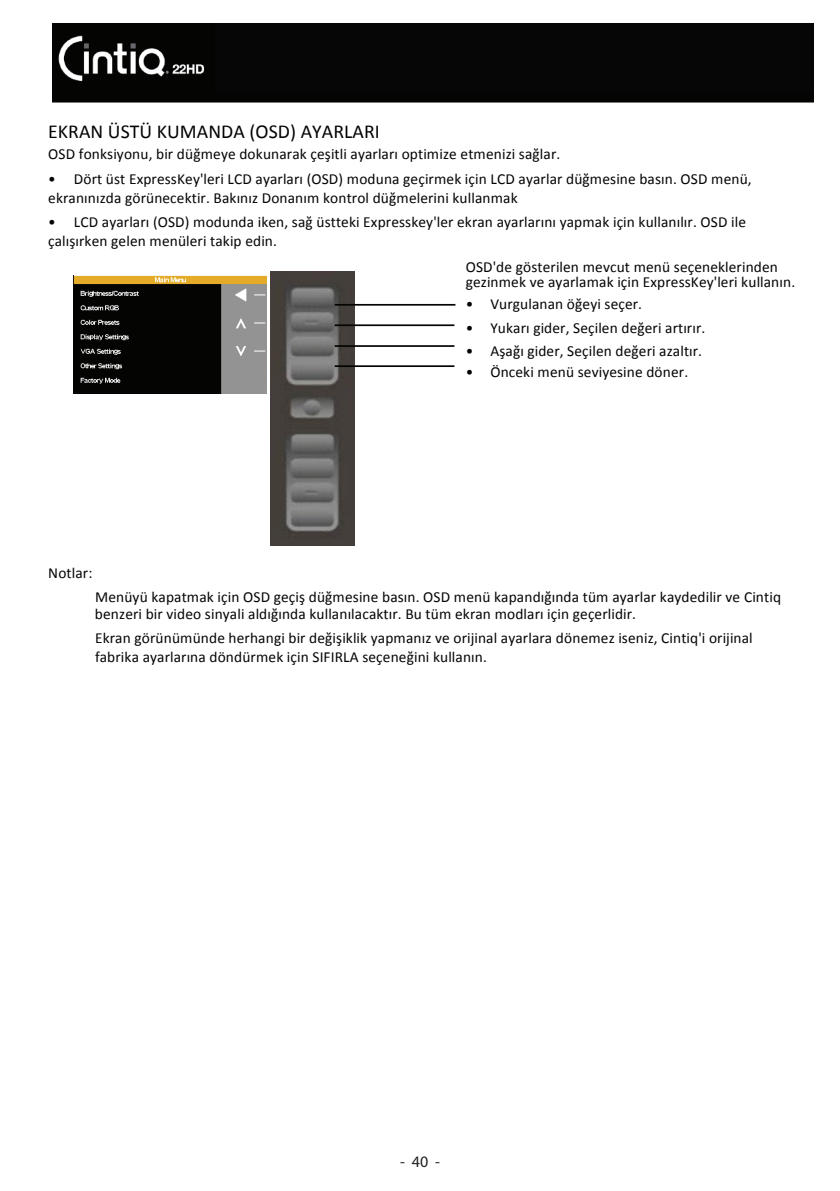
<style>
.page{position:relative;width:840px;height:1191px;background:#fff}
.page>*{position:absolute;margin:0;border:0;box-sizing:border-box;transform-origin:0 0}
.t1{font:19.8px "Calibri";letter-spacing:.005em;color:#040503}
.t2{font:16px "Myriad Pro";color:#231f20}
.t3{font:15.4px/19px "Calibri";letter-spacing:.01em;color:#040503}
</style>
<div class="page">
<img style="left:52px;top:23px;width:761px;height:80px">
<img style="left:53px;top:23px;width:161px;height:74px">
<img style="left:270px;top:272px;width:84px;height:273px">
<img style="left:74px;top:276px;width:193px;height:117px">
<hr style="left:334px;top:304px;width:121px;height:2px;background:#040503">
<hr style="left:334px;top:324px;width:120px;height:2px;background:#040503">
<hr style="left:334px;top:345px;width:120px;height:2px;background:#040503">
<hr style="left:334px;top:365px;width:120px;height:2px;background:#040503">
<div style="left:215px;top:23px;width:598px;height:70px;background:#050605"></div>
<p class="t1" style="left:48px;top:119px;width:333px">EKRAN ÜSTÜ KUMANDA (OSD) AYARLARI</p>
<p class="t3" style="left:48px;top:145px;width:513px">OSD fonksiyonu, bir düğmeye dokunarak çeşitli ayarları optimize etmenizi sağlar.</p>
<p class="t3" style="left:48px;top:169px;width:704px">• Dört üst ExpressKey'leri LCD ayarları (OSD) moduna geçirmek için LCD ayarlar düğmesine basın. OSD menü, ekranınızda görünecektir. Bakınız Donanım kontrol düğmelerini kullanmak</p>
<p class="t3" style="left:48px;top:213px;width:699px">• LCD ayarları (OSD) modunda iken, sağ üstteki Expresskey'ler ekran ayarlarını yapmak için kullanılır. OSD ile çalışırken gelen menüleri takip edin.</p>
<p class="t3" style="left:465px;top:260px;width:331px;line-height:15px">OSD'de gösterilen mevcut menü seçeneklerinden gezinmek ve ayarlamak için ExpressKey'leri kullanın.</p>
<p class="t3" style="left:465px;top:295px;width:178px">• Vurgulanan öğeyi seçer.</p>
<p class="t3" style="left:465px;top:318px;width:241px">• Yukarı gider, Seçilen değeri artırır.</p>
<p class="t3" style="left:465px;top:341px;width:238px">• Aşağı gider, Seçilen değeri azaltır.</p>
<p class="t3" style="left:465px;top:363px;width:224px">• Önceki menü seviyesine döner.</p>
<p class="t3" style="left:48px;top:563px;width:46px">Notlar:</p>
<p class="t3" style="left:95px;top:588px;width:687px;line-height:17px">Menüyü kapatmak için OSD geçiş düğmesine basın. OSD menü kapandığında tüm ayarlar kaydedilir ve Cintiq benzeri bir video sinyali aldığında kullanılacaktır. Bu tüm ekran modları için geçerlidir.</p>
<p class="t3" style="left:95px;top:628px;width:659px">Ekran görünümünde herhangi bir değişiklik yapmanız ve orijinal ayarlara dönemez iseniz, Cintiq'i orijinal fabrika ayarlarına döndürmek için SIFIRLA seçeneğini kullanın.</p>
<p class="t2" style="left:400px;top:1153px;width:41px">- 40 -</p>
</div>
